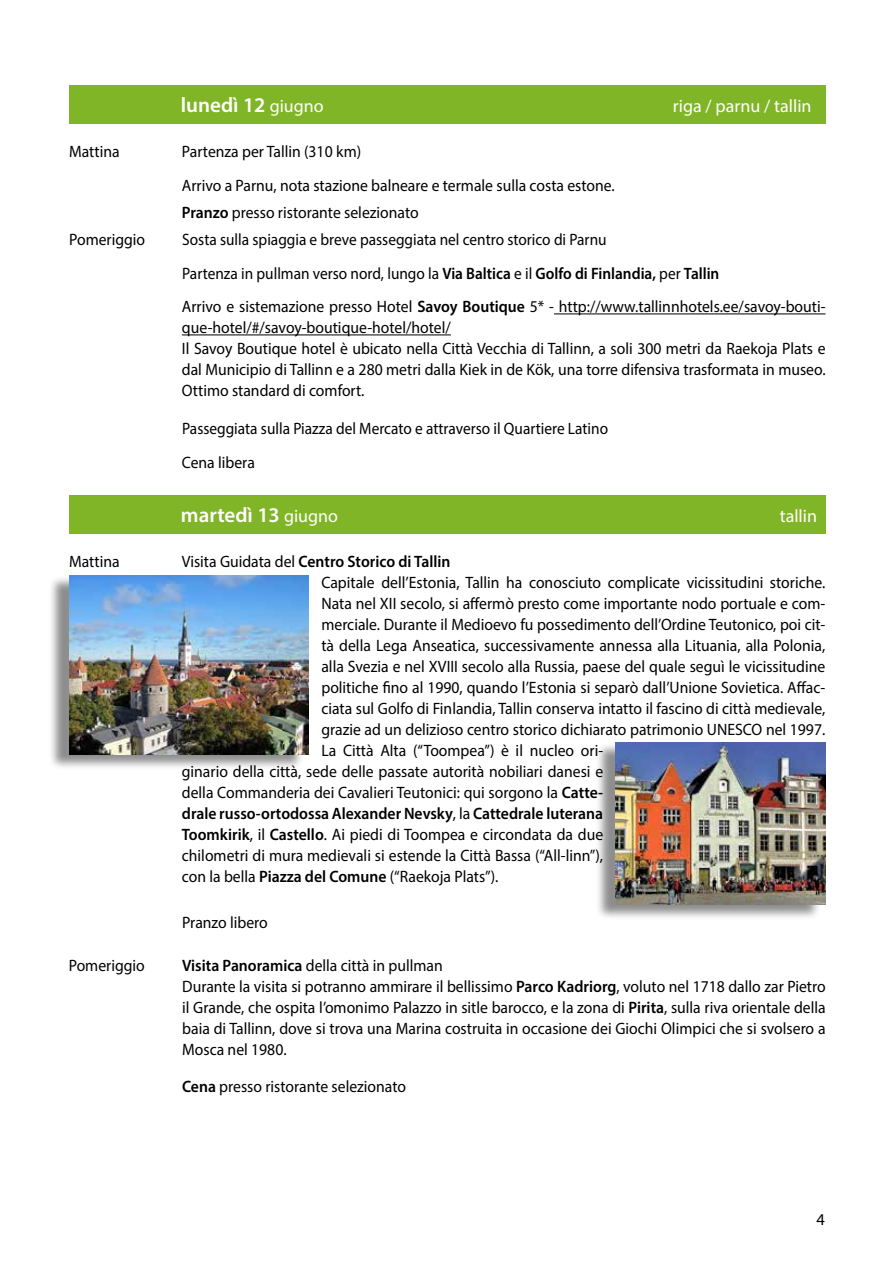
<style>
.page{position:relative;width:893px;height:1263px;background:#fff}
.page>*{position:absolute;margin:0;border:0;box-sizing:border-box;transform-origin:0 0}
.t1{font:600 21px "Myriad Pro";color:#fff}
.t2{font:18px "Myriad Pro";color:#fff}
.t3{font:16.5px/21px "Myriad Pro";color:#000;scale:.95 1}
.t4{font:16.5px/33.6px "Myriad Pro";color:#000;scale:.93 1}
.t5{font:600 16.5px "Myriad Pro";color:#000;scale:.95 1}
.t6{font:16.5px "Myriad Pro";color:#000}
.s1{font-weight:400;font-size:18px}
.s2{font-weight:600}
.s3{font-weight:400}
</style>
<div class="page">
<div style="left:69px;top:495px;width:756px;height:38px;background:#81b528"></div>
<div style="left:69px;top:85px;width:756px;height:38px;background:#81b528"></div>
<hr style="left:554px;top:313px;width:271px;height:1px;background:#000">
<hr style="left:182px;top:334px;width:269px;height:1px;background:#000">
<div style="left:48px;top:575px;width:256px;height:195px;background:#000;opacity:.45"></div>
<img style="left:69px;top:576px;width:240px;height:178px">
<div style="left:595px;top:742px;width:226px;height:178px;background:#000;opacity:.45"></div>
<img style="left:616px;top:742px;width:210px;height:162px">
<p class="t3" style="left:69px;top:141px;width:55px">Mattina</p>
<p class="t3" style="left:69px;top:229px;width:82px">Pomeriggio</p>
<p class="t3" style="left:69px;top:551px;width:55px">Mattina</p>
<p class="t3" style="left:69px;top:955px;width:82px">Pomeriggio</p>
<p class="t1" style="left:181px;top:92px;width:144px">lunedì 12 <span class="s1">giugno</span></p>
<p class="t2" style="left:673px;top:95px;width:140px">riga / parnu / tallin</p>
<p class="t3" style="left:182px;top:141px;width:190px">Partenza per Tallin (310 km)</p>
<p class="t3" style="left:182px;top:174px;width:457px">Arrivo a Parnu, nota stazione balneare e termale sulla costa estone.</p>
<p class="t3" style="left:182px;top:201px;width:251px"><span class="s2">Pranzo</span> presso ristorante selezionato</p>
<p class="t4" style="left:182px;top:222px;width:458px">Sosta sulla spiaggia e breve passeggiata nel centro storico di Parnu</p>
<p class="t4" style="left:182px;top:256px;width:693px">Partenza in pullman verso nord, lungo la <span class="s2">Via Baltica</span> e il <span class="s2">Golfo di Finlandia,</span> per <span class="s2">Tallin<br></span>Arrivo e sistemazione presso Hotel <span class="s2">Savoy Boutique</span> 5* - http://www.tallinnhotels.ee/savoy-bouti-</p>
<p class="t3" style="left:182px;top:317px;width:679px">que-hotel/#/savoy-boutique-hotel/hotel/<br>Il Savoy Boutique hotel è ubicato nella Città Vecchia di Tallinn, a soli 300 metri da Raekoja Plats e dal Municipio di Tallinn e a 280 metri dalla Kiek in de Kök, una torre difensiva trasformata in museo.<br>Ottimo standard di comfort.</p>
<p class="t4" style="left:182px;top:412px;width:460px">Passeggiata sulla Piazza del Mercato e attraverso il Quartiere Latino<br>Cena libera</p>
<p class="t1" style="left:181px;top:502px;width:159px">martedì 13 <span class="s1">giugno</span></p>
<p class="t2" style="left:780px;top:505px;width:39px">tallin</p>
<p class="t5" style="left:182px;top:551px;width:284px"><span class="s3">Visita Guidata del</span> Centro Storico di Tallin</p>
<p class="t3" style="left:321px;top:572px;width:532px">Capitale dell’Estonia, Tallin ha conosciuto complicate vicissitudini storiche.</p>
<p class="t3" style="left:321px;top:593px;width:532px">Nata nel XII secolo, si affermò presto come importante nodo portuale e com-</p>
<p class="t3" style="left:321px;top:614px;width:532px">merciale. Durante il Medioevo fu possedimento dell’Ordine Teutonico, poi cit-</p>
<p class="t3" style="left:321px;top:635px;width:532px">tà della Lega Anseatica, successivamente annessa alla Lituania, alla Polonia,</p>
<p class="t3" style="left:321px;top:656px;width:532px">alla Svezia e nel XVIII secolo alla Russia, paese del quale seguì le vicissitudine</p>
<p class="t3" style="left:321px;top:677px;width:532px">politiche fino al 1990, quando l’Estonia si separò dall’Unione Sovietica. Affac-</p>
<p class="t3" style="left:321px;top:698px;width:532px">ciata sul Golfo di Finlandia, Tallin conserva intatto il fascino di città medievale,</p>
<p class="t3" style="left:321px;top:719px;width:532px">grazie ad un delizioso centro storico dichiarato patrimonio UNESCO nel 1997.</p>
<p class="t3" style="left:321px;top:740px;width:298px">La Città Alta (“Toompea”) è il nucleo ori-</p>
<p class="t3" style="left:182px;top:761px;width:445px">ginario della città, sede delle passate autorità nobiliari danesi e</p>
<p class="t3" style="left:182px;top:782px;width:445px">della Commanderia dei Cavalieri Teutonici: qui sorgono la <span class="s2">Catte-</span></p>
<p class="t5" style="left:182px;top:803px;width:445px">drale russo-ortodossa Alexander Nevsky<span class="s3">, la</span> Cattedrale luterana</p>
<p class="t3" style="left:182px;top:824px;width:445px"><span class="s2">Toomkirik</span>, il <span class="s2">Castello</span>. Ai piedi di Toompea e circondata da due</p>
<p class="t3" style="left:182px;top:845px;width:445px">chilometri di mura medievali si estende la Città Bassa (“All-linn”),</p>
<p class="t3" style="left:182px;top:866px;width:335px">con la bella <span class="s2">Piazza del Comune</span> (“Raekoja Plats”).</p>
<p class="t3" style="left:182px;top:911px;width:92px">Pranzo libero</p>
<p class="t3" style="left:182px;top:955px;width:679px"><span class="s2">Visita Panoramica</span> della città in pullman<br>Durante la visita si potranno ammirare il bellissimo <span class="s2">Parco Kadriorg</span>, voluto nel 1718 dallo zar Pietro il Grande, che ospita l’omonimo Palazzo in sitle barocco, e la zona di <span class="s2">Pirita</span>, sulla riva orientale della baia di Tallinn, dove si trova una Marina costruita in occasione dei Giochi Olimpici che si svolsero a Mosca nel 1980.</p>
<p class="t3" style="left:182px;top:1076px;width:237px"><span class="s2">Cena</span> presso ristorante selezionato</p>
<p class="t6" style="left:816px;top:1210px;width:10px">4</p>
</div>
